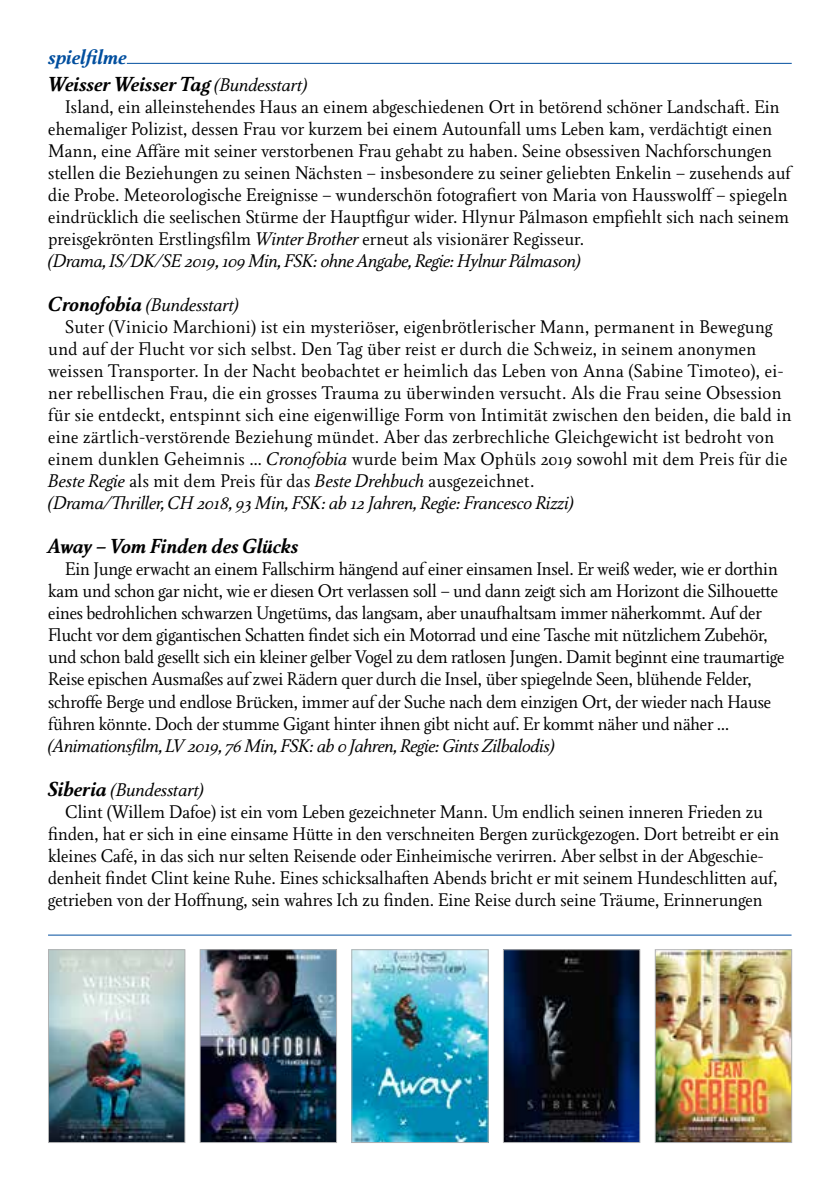
<style>
.page{position:relative;width:840px;height:1191px;background:#fff}
.page>*{position:absolute;margin:0;border:0;box-sizing:border-box;transform-origin:0 0}
.t1{font:italic 700 20px/27.6px "Girando Pro";color:#000}
.t2{font:18px/22px "Girando Pro";color:#000}
.t3{font:18px/22px "Girando Pro";letter-spacing:-.02em;color:#000}
.t4{font:italic 18px "Girando Pro";letter-spacing:-.01em;color:#000}
.s1{color:#004e9e}
.s2{font-weight:400;font-size:18px}
.s3{font-style:italic}
.s4{font-weight:700;font-size:20px}
</style>
<div class="page">
<hr style="left:48px;top:63px;width:743px;height:1px;background:#004e9e">
<div style="left:48px;top:56px;width:79px;height:12px;background:#fff"></div>
<img style="left:50px;top:951px;width:133px;height:189px">
<div style="left:48px;top:949px;width:137px;height:193px;border:1px solid #b1b2b3"></div>
<hr style="left:48px;top:934px;width:743px;height:1px;background:#004e9e">
<img style="left:202px;top:951px;width:132px;height:189px">
<div style="left:200px;top:949px;width:136px;height:193px;border:1px solid #b1b2b3"></div>
<img style="left:353px;top:951px;width:133px;height:189px">
<div style="left:351px;top:949px;width:137px;height:193px;border:1px solid #b1b2b3"></div>
<img style="left:505px;top:951px;width:132px;height:189px">
<div style="left:503px;top:949px;width:136px;height:193px;border:1px solid #b1b2b3"></div>
<img style="left:656px;top:951px;width:133px;height:189px">
<div style="left:654px;top:949px;width:137px;height:193px;border:1px solid #b1b2b3"></div>
<p class="t1" style="left:48px;top:44px;width:260px"><span class="s1">spielfilme<br></span>Weisser Weisser Tag <span class="s2">(Bundesstart)</span></p>
<p class="t2" style="left:48px;top:97px;width:743px;text-indent:17px">Island, ein alleinstehendes Haus an einem abgeschiedenen Ort in betörend schöner Landschaft. Ein ehemaliger Polizist, dessen Frau vor kurzem bei einem Autounfall ums Leben kam, verdächtigt einen Mann, eine Affäre mit seiner verstorbenen Frau gehabt zu haben. Seine obsessiven Nachforschungen stellen die Beziehungen zu seinen Nächsten – insbesondere zu seiner geliebten Enkelin – zusehends auf die Probe. Meteorologische Ereignisse – wunderschön fotografiert von Maria von Hausswolff – spiegeln eindrücklich die seelischen Stürme der Hauptfigur wider. Hlynur Pálmason empfiehlt sich nach seinem preisgekrönten Erstlingsfilm <span class="s3">Winter Brother</span> erneut als visionärer Regisseur.<br><span class="s3">(Drama, IS/DK/SE 2019, 109 Min, FSK: ohne Angabe, Regie: Hylnur Pálmason)</span></p>
<p class="t4" style="left:48px;top:295px;width:192px"><span class="s4">Cronofobia</span> (Bundesstart)</p>
<p class="t2" style="left:65px;top:317px;width:708px">Suter (Vinicio Marchioni) ist ein mysteriöser, eigenbrötlerischer Mann, permanent in Bewegung</p>
<p class="t2" style="left:48px;top:339px;width:709px">und auf der Flucht vor sich selbst. Den Tag über reist er durch die Schweiz, in seinem anonymen</p>
<p class="t2" style="left:48px;top:361px;width:736px">weissen Transporter. In der Nacht beobachtet er heimlich das Leben von Anna (Sabine Timoteo), ei-</p>
<p class="t2" style="left:48px;top:383px;width:734px">ner rebellischen Frau, die ein grosses Trauma zu überwinden versucht. Als die Frau seine Obsession</p>
<p class="t2" style="left:48px;top:405px;width:744px">für sie entdeckt, entspinnt sich eine eigenwillige Form von Intimität zwischen den beiden, die bald in</p>
<p class="t2" style="left:48px;top:427px;width:727px">eine zärtlich-verstörende Beziehung mündet. Aber das zerbrechliche Gleichgewicht ist bedroht von</p>
<p class="t2" style="left:48px;top:449px;width:740px">einem dunklen Geheimnis … <span class="s3">Cronofobia</span> wurde beim Max Ophüls 2019 sowohl mit dem Preis für die</p>
<p class="t2" style="left:48px;top:471px;width:487px"><span class="s3">Beste Regie</span> als mit dem Preis für das <span class="s3">Beste Drehbuch</span> ausgezeichnet.</p>
<p class="t4" style="left:48px;top:493px;width:526px">(Drama/Thriller, CH 2018, 93 Min, FSK: ab 12 Jahren, Regie: Francesco Rizzi)</p>
<p class="t1" style="left:48px;top:534px;width:251px">Away – Vom Finden des Glücks</p>
<p class="t3" style="left:48px;top:559px;width:737px;text-indent:17px">Ein Junge erwacht an einem Fallschirm hängend auf einer einsamen Insel. Er weiß weder, wie er dorthin kam und schon gar nicht, wie er diesen Ort verlassen soll – und dann zeigt sich am Horizont die Silhouette eines bedrohlichen schwarzen Ungetüms, das langsam, aber unaufhaltsam immer näherkommt. Auf der Flucht vor dem gigantischen Schatten findet sich ein Motorrad und eine Tasche mit nützlichem Zubehör, und schon bald gesellt sich ein kleiner gelber Vogel zu dem ratlosen Jungen. Damit beginnt eine traumartige Reise epischen Ausmaßes auf zwei Rädern quer durch die Insel, über spiegelnde Seen, blühende Felder, schroffe Berge und endlose Brücken, immer auf der Suche nach dem einzigen Ort, der wieder nach Hause führen könnte. Doch der stumme Gigant hinter ihnen gibt nicht auf. Er kommt näher und näher …</p>
<p class="t4" style="left:48px;top:735px;width:508px">(Animationsfilm, LV 2019, 76 Min, FSK: ab 0 Jahren, Regie: Gints Zilbalodis)</p>
<p class="t4" style="left:48px;top:779px;width:157px"><span class="s4">Siberia</span> (Bundesstart)</p>
<p class="t2" style="left:65px;top:801px;width:698px">Clint (Willem Dafoe) ist ein vom Leben gezeichneter Mann. Um endlich seinen inneren Frieden zu</p>
<p class="t2" style="left:48px;top:823px;width:732px">finden, hat er sich in eine einsame Hütte in den verschneiten Bergen zurückgezogen. Dort betreibt er ein</p>
<p class="t2" style="left:48px;top:845px;width:716px">kleines Café, in das sich nur selten Reisende oder Einheimische verirren. Aber selbst in der Abgeschie-</p>
<p class="t2" style="left:48px;top:867px;width:730px">denheit findet Clint keine Ruhe. Eines schicksalhaften Abends bricht er mit seinem Hundeschlitten auf,</p>
<p class="t2" style="left:48px;top:889px;width:716px">getrieben von der Hoffnung, sein wahres Ich zu finden. Eine Reise durch seine Träume, Erinnerungen</p>
</div>
